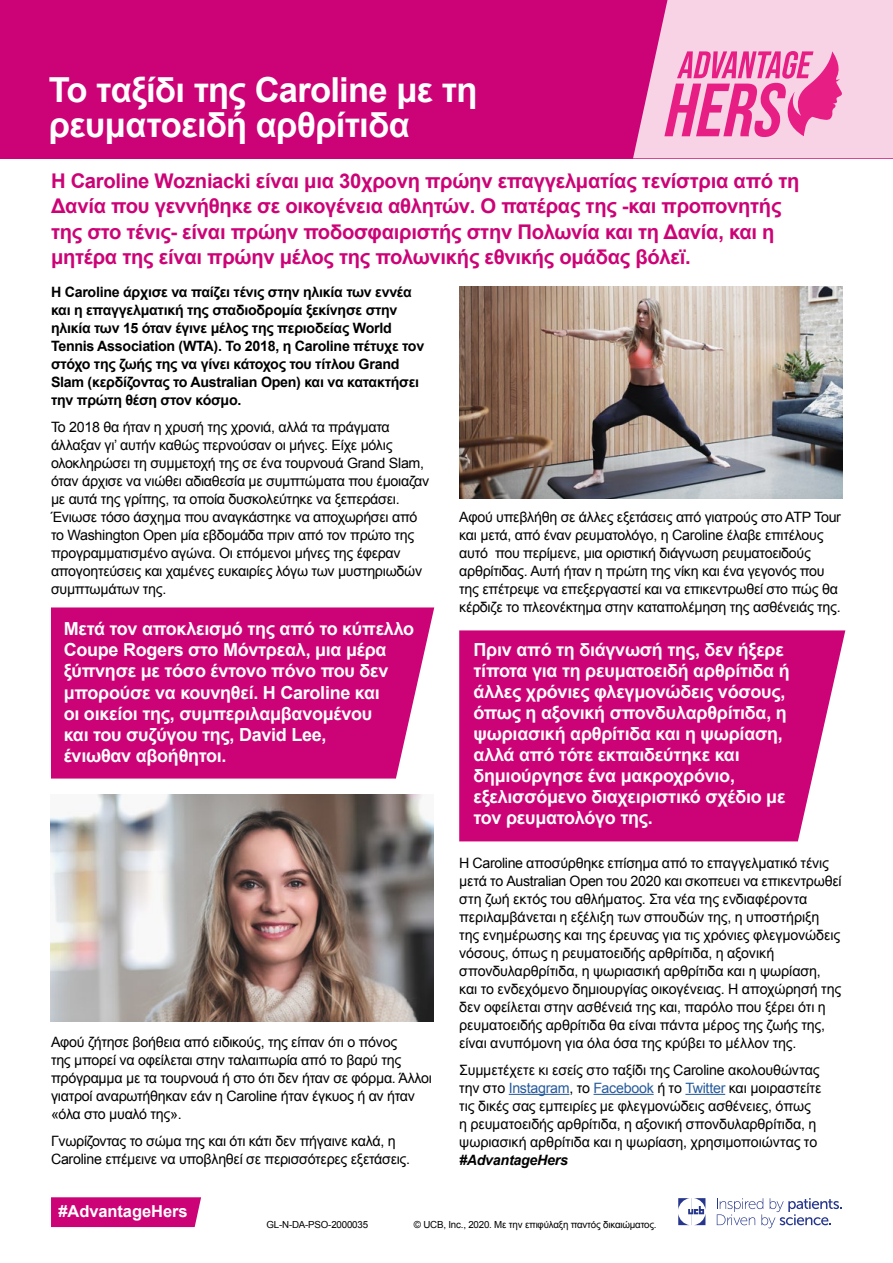
<style>
.page{position:relative;width:893px;height:1263px;background:#fff}
.page>*{position:absolute;margin:0;border:0;box-sizing:border-box;transform-origin:0 0}
.t1{font:700 34.5px/34.5px "Arial";letter-spacing:-.02em;color:#fff}
.t2{font:700 20.25px/25.5px "Arial";letter-spacing:-.015em;color:#cc0376}
.t3{font:700 18px/21px "Arial";letter-spacing:-.015em;color:#fff}
.t4{font:700 16.5px "Arial";letter-spacing:-.005em;color:#fff}
.t5{font:14.25px/18px "Arial";letter-spacing:-.02em;color:#000}
.t6{font:700 14.25px/18px "Arial";letter-spacing:-.02em;color:#000}
.t7{font:italic 700 14.25px "Arial";letter-spacing:-.02em;color:#000}
.t8{font:9.75px "Arial";letter-spacing:-.02em;color:#000}
.s1{color:#275b9b}
</style>
<div class="page">
<hr style="left:509px;top:1094px;width:60px;height:1px;background:#275b9b">
<hr style="left:593px;top:1094px;width:61px;height:1px;background:#275b9b">
<hr style="left:685px;top:1094px;width:40px;height:1px;background:#275b9b">
<div style="left:0;top:0;width:893px;height:158px;background:#cc0376"></div>
<svg style="left:633px;top:0;width:260px;height:158px;background:#f1a0ca"></svg>
<svg style="left:678px;top:1198px;width:27px;height:27px"></svg>
<svg style="left:717px;top:1198px;width:125px;height:30px"></svg>
<div style="left:51px;top:1197px;width:150px;height:30px;background:#cc0376"></div>
<div style="left:51px;top:607px;width:383px;height:171px;background:#cc0376"></div>
<svg style="left:459px;top:630px;width:386px;height:211px;background:#cf127e"></svg>
<img style="left:51px;top:795px;width:383px;height:226px">
<img style="left:459px;top:287px;width:383px;height:212px">
<h1 class="t1" style="left:49px;top:74px;width:430px">Το ταξίδι της Caroline με τη ρευματοειδή αρθρίτιδα</h1>
<p class="t2" style="left:51px;top:169px;width:750px">Η Caroline Wozniacki είναι μια 30χρονη πρώην επαγγελματίας τενίστρια από τη Δανία που γεννήθηκε σε οικογένεια αθλητών. Ο πατέρας της -και προπονητής της στο τένις- είναι πρώην ποδοσφαιριστής στην Πολωνία και τη Δανία, και η μητέρα της είναι πρώην μέλος της πολωνικής εθνικής ομάδας βόλεϊ.</p>
<p class="t6" style="left:51px;top:284px;width:375px">Η Caroline άρχισε να παίζει τένις στην ηλικία των εννέα και η επαγγελματική της σταδιοδρομία ξεκίνησε στην ηλικία των 15 όταν έγινε μέλος της περιοδείας World Tennis Association (WTA). Το 2018, η Caroline πέτυχε τον στόχο της ζωής της να γίνει κάτοχος του τίτλου Grand Slam (κερδίζοντας το Australian Open) και να κατακτήσει την πρώτη θέση στον κόσμο.</p>
<p class="t5" style="left:51px;top:418px;width:380px">Το 2018 θα ήταν η χρυσή της χρονιά, αλλά τα πράγματα άλλαξαν γι’ αυτήν καθώς περνούσαν οι μήνες. Είχε μόλις ολοκληρώσει τη συμμετοχή της σε ένα τουρνουά Grand Slam, όταν άρχισε να νιώθει αδιαθεσία με συμπτώματα που έμοιαζαν με αυτά της γρίπης, τα οποία δυσκολεύτηκε να ξεπεράσει.<br>Ένιωσε τόσο άσχημα που αναγκάστηκε να αποχωρήσει από το Washington Open μία εβδομάδα πριν από τον πρώτο της προγραμματισμένο αγώνα. Οι επόμενοι μήνες της έφεραν απογοητεύσεις και χαμένες ευκαιρίες λόγω των μυστηριωδών συμπτωμάτων της.</p>
<p class="t3" style="left:64px;top:619px;width:352px">Μετά τον αποκλεισμό της από το κύπελλο Coupe Rogers στο Μόντρεαλ, μια μέρα ξύπνησε με τόσο έντονο πόνο που δεν μπορούσε να κουνηθεί. Η Caroline και<br>οι οικείοι της, συμπεριλαμβανομένου<br>και του συζύγου της, David Lee,<br>ένιωθαν αβοήθητοι.</p>
<p class="t5" style="left:51px;top:1033px;width:382px">Αφού ζήτησε βοήθεια από ειδικούς, της είπαν ότι ο πόνος<br>της μπορεί να οφείλεται στην ταλαιπωρία από το βαρύ της πρόγραμμα με τα τουρνουά ή στο ότι δεν ήταν σε φόρμα. Άλλοι γιατροί αναρωτήθηκαν εάν η Caroline ήταν έγκυος ή αν ήταν «όλα στο μυαλό της».</p>
<p class="t5" style="left:51px;top:1132px;width:361px">Γνωρίζοντας το σώμα της και ότι κάτι δεν πήγαινε καλά, η<br>Caroline επέμεινε να υποβληθεί σε περισσότερες εξετάσεις.</p>
<p class="t5" style="left:459px;top:508px;width:383px">Αφού υπεβλήθη σε άλλες εξετάσεις από γιατρούς στο ATP Tour και μετά, από έναν ρευματολόγο, η Caroline έλαβε επιτέλους αυτό που περίμενε, μια οριστική διάγνωση ρευματοειδούς αρθρίτιδας. Αυτή ήταν η πρώτη της νίκη και ένα γεγονός που της επέτρεψε να επεξεργαστεί και να επικεντρωθεί στο πώς θα κέρδιζε το πλεονέκτημα στην καταπολέμηση της ασθένειάς της.</p>
<p class="t3" style="left:474px;top:640px;width:318px">Πριν από τη διάγνωσή της, δεν ήξερε τίποτα για τη ρευματοειδή αρθρίτιδα ή άλλες χρόνιες φλεγμονώδεις νόσους, όπως η αξονική σπονδυλαρθρίτιδα, η ψωριασική αρθρίτιδα και η ψωρίαση, αλλά από τότε εκπαιδεύτηκε και δημιούργησε ένα μακροχρόνιο, εξελισσόμενο διαχειριστικό σχέδιο με τον ρευματολόγο της.</p>
<p class="t5" style="left:459px;top:854px;width:384px">Η Caroline αποσύρθηκε επίσημα από το επαγγελματικό τένις μετά το Australian Open του 2020 και σκοπευει να επικεντρωθεί στη ζωή εκτός του αθλήματος. Στα νέα της ενδιαφέροντα περιλαμβάνεται η εξέλιξη των σπουδών της, η υποστήριξη της ενημέρωσης και της έρευνας για τις χρόνιες φλεγμονώδεις νόσους, όπως η ρευματοειδής αρθρίτιδα, η αξονική σπονδυλαρθρίτιδα, η ψωριασική αρθρίτιδα και η ψωρίαση, και το ενδεχόμενο δημιουργίας οικογένειας. Η αποχώρησή της δεν οφείλεται στην ασθένειά της και, παρόλο που ξέρει ότι η ρευματοειδής αρθρίτιδα θα είναι πάντα μέρος της ζωής της, είναι ανυπόμονη για όλα όσα της κρύβει το μέλλον της.</p>
<p class="t5" style="left:459px;top:1061px;width:364px">Συμμετέχετε κι εσείς στο ταξίδι της Caroline ακολουθώντας την στο <span class="s1">Instagram</span>, το <span class="s1">Facebook</span> ή το <span class="s1">Twitter</span> και μοιραστείτε τις δικές σας εμπειρίες με φλεγμονώδεις ασθένειες, όπως η ρευματοειδής αρθρίτιδα, η αξονική σπονδυλαρθρίτιδα, η ψωριασική αρθρίτιδα και η ψωρίαση, χρησιμοποιώντας το</p>
<p class="t7" style="left:459px;top:1150px;width:110px">#AdvantageHers</p>
<p class="t4" style="left:58px;top:1200px;width:131px">#AdvantageHers</p>
<p class="t8" style="left:266px;top:1218px;width:103px">GL-N-DA-PSO-2000035</p>
<p class="t8" style="left:414px;top:1218px;width:244px">© UCB, Inc., 2020. Με την επιφύλαξη παντός δικαιώματος.</p>
</div>
